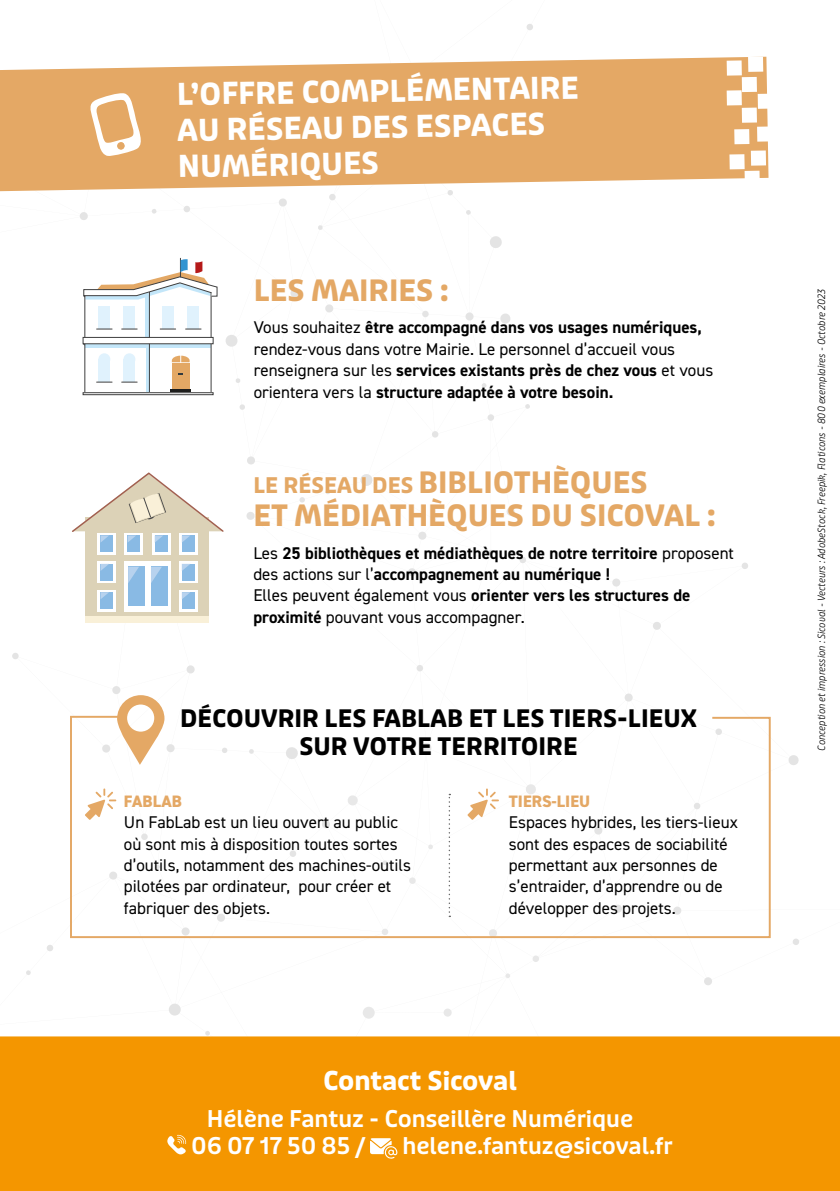
<style>
.page{position:relative;width:840px;height:1191px;background:#fff}
.page>*{position:absolute;margin:0;border:0;box-sizing:border-box;transform-origin:0 0}
.t1{font:700 30px/36px "Puffin Display";color:#fff}
.t2{font:700 29.2px/33.2px "Puffin Display";color:#e4a865}
.t3{font:700 26px "Puffin Display";color:#fff}
.t4{font:700 24px/28px "Puffin Display";color:#000;text-align:center}
.t5{font:600 23px/27.8px "Puffin Display";color:#fff}
.t6{font:17px/21.4px "DIN2014";color:#000}
.t7{font:700 17px/21.4px "DIN2014";color:#000}
.t8{font:800 16.6px "DIN2014";color:#e4a865}
.t9{font:italic 300 10px "Puffin Display";color:#000}
.s1{font-weight:700}
.s2{font-size:21.4px}
.s3{font-weight:400}
</style>
<div class="page">
<div style="left:186px;top:665px;width:9px;height:8px;background:#e4e4e4;border-radius:50%"></div>
<div style="left:112px;top:686px;width:8px;height:8px;background:#e4e4e4;border-radius:50%"></div>
<svg style="left:168px;top:1003px;width:13px;height:12px"></svg>
<div style="left:12px;top:652px;width:7px;height:7px;background:#e4e4e4;border-radius:50%"></div>
<svg style="left:205px;top:1031px;width:5px;height:4px"></svg>
<svg style="left:47px;top:945px;width:6px;height:6px"></svg>
<svg style="left:26px;top:970px;width:5px;height:5px"></svg>
<svg style="left:703px;top:977px;width:9px;height:8px"></svg>
<div style="left:443px;top:1008px;width:8px;height:8px;background:#e8e8e8;border-radius:50%"></div>
<svg style="left:362px;top:1006px;width:13px;height:13px"></svg>
<div style="left:532px;top:955px;width:7px;height:7px;background:#e8e8e8;border-radius:50%"></div>
<div style="left:792px;top:938px;width:6px;height:7px;background:#e4e4e4;border-radius:50%"></div>
<svg style="left:505px;top:973px;width:5px;height:5px"></svg>
<svg style="left:290px;top:289px;width:9px;height:8px"></svg>
<svg style="left:247px;top:456px;width:8px;height:9px"></svg>
<svg style="left:226px;top:335px;width:12px;height:12px"></svg>
<svg style="left:329px;top:194px;width:7px;height:6px"></svg>
<svg style="left:527px;top:24px;width:6px;height:6px"></svg>
<svg style="left:318px;top:225px;width:5px;height:5px"></svg>
<svg style="left:236px;top:378px;width:4px;height:5px"></svg>
<svg style="left:240px;top:404px;width:5px;height:6px"></svg>
<svg style="left:500px;top:313px;width:10px;height:11px"></svg>
<svg style="left:325px;top:304px;width:8px;height:9px"></svg>
<svg style="left:279px;top:198px;width:8px;height:9px"></svg>
<svg style="left:80px;top:212px;width:8px;height:8px"></svg>
<svg style="left:183px;top:206px;width:7px;height:6px"></svg>
<svg style="left:422px;top:311px;width:7px;height:6px"></svg>
<svg style="left:152px;top:209px;width:5px;height:5px"></svg>
<svg style="left:788px;top:755px;width:10px;height:10px"></svg>
<svg style="left:625px;top:693px;width:8px;height:9px"></svg>
<svg style="left:653px;top:622px;width:8px;height:8px"></svg>
<svg style="left:612px;top:578px;width:8px;height:9px"></svg>
<svg style="left:418px;top:532px;width:8px;height:8px"></svg>
<svg style="left:246px;top:512px;width:9px;height:8px"></svg>
<svg style="left:360px;top:474px;width:13px;height:12px"></svg>
<svg style="left:519px;top:557px;width:7px;height:6px"></svg>
<svg style="left:742px;top:563px;width:6px;height:6px"></svg>
<svg style="left:488px;top:550px;width:5px;height:5px"></svg>
<svg style="left:325px;top:490px;width:5px;height:4px"></svg>
<svg style="left:299px;top:497px;width:6px;height:6px"></svg>
<div style="left:407px;top:568px;width:9px;height:8px;background:#e4e4e4;border-radius:4px"></div>
<svg style="left:506px;top:507px;width:9px;height:9px"></svg>
<div style="left:465px;top:312px;width:8px;height:9px;background:#e4e4e4;border-radius:4px"></div>
<svg style="left:490px;top:236px;width:12px;height:12px"></svg>
<div style="left:487px;top:414px;width:7px;height:7px;background:#e4e4e4;border-radius:3px"></div>
<svg style="left:431px;top:431px;width:7px;height:7px"></svg>
<svg style="left:416px;top:664px;width:7px;height:8px"></svg>
<svg style="left:482px;top:383px;width:4px;height:5px"></svg>
<svg style="left:525px;top:404px;width:5px;height:5px"></svg>
<svg style="left:466px;top:210px;width:5px;height:5px"></svg>
<svg style="left:447px;top:191px;width:6px;height:5px"></svg>
<svg style="left:0;top:57px;width:768px;height:134px;background:#e6b074"></svg>
<svg style="left:88px;top:92px;width:56px;height:65px"></svg>
<div style="left:117px;top:142px;width:7px;height:8px;background:#e4a865;border-radius:50%"></div>
<div style="left:726px;top:60px;width:15px;height:16px;background:#fff"></div>
<div style="left:741px;top:77px;width:15px;height:15px;background:#fff"></div>
<div style="left:747px;top:57px;width:15px;height:15px;background:#fff"></div>
<div style="left:726px;top:90px;width:15px;height:15px;background:#fff"></div>
<div style="left:741px;top:108px;width:15px;height:15px;background:#fff"></div>
<div style="left:757px;top:94px;width:15px;height:15px;background:#fff"></div>
<div style="left:733px;top:129px;width:16px;height:15px;background:#fff"></div>
<div style="left:756px;top:126px;width:15px;height:16px;background:#fff"></div>
<div style="left:729px;top:154px;width:15px;height:15px;background:#fff"></div>
<div style="left:744px;top:171px;width:15px;height:15px;background:#fff"></div>
<div style="left:750px;top:150px;width:15px;height:16px;background:#fff"></div>
<div style="left:729px;top:184px;width:15px;height:15px;background:#fff"></div>
<div style="left:760px;top:187px;width:15px;height:16px;background:#fff"></div>
<svg style="left:82px;top:258px;width:136px;height:135px"></svg>
<div style="left:83px;top:392px;width:130px;height:3px;border:1px solid #3f3f3f"></div>
<div style="left:86px;top:517px;width:123px;height:99px;background:#dcd2b7"></div>
<svg style="left:179px;top:590px;width:18px;height:21px"></svg>
<div style="left:182px;top:592px;width:12px;height:17px;background:#89bae4"></div>
<svg style="left:182px;top:592px;width:8px;height:7px"></svg>
<div style="left:98px;top:590px;width:18px;height:21px;background:#fff"></div>
<div style="left:100px;top:592px;width:13px;height:17px;background:#89bae4"></div>
<svg style="left:100px;top:592px;width:9px;height:7px"></svg>
<div style="left:179px;top:561px;width:18px;height:22px;background:linear-gradient(to bottom,#f8fafd,#fff)"></div>
<div style="left:182px;top:564px;width:12px;height:17px;background:#89bae4"></div>
<svg style="left:182px;top:564px;width:8px;height:7px"></svg>
<div style="left:98px;top:561px;width:18px;height:22px;background:#fff"></div>
<div style="left:100px;top:564px;width:13px;height:17px;background:#89bae4"></div>
<svg style="left:100px;top:564px;width:9px;height:7px"></svg>
<div style="left:179px;top:533px;width:18px;height:22px;background:#fff"></div>
<div style="left:182px;top:535px;width:12px;height:17px;background:#89bae4"></div>
<div style="left:152px;top:533px;width:18px;height:22px;background:#fff"></div>
<div style="left:155px;top:535px;width:12px;height:17px;background:#89bae4"></div>
<div style="left:125px;top:533px;width:18px;height:22px;background:#fff"></div>
<div style="left:128px;top:535px;width:12px;height:17px;background:#89bae4"></div>
<div style="left:98px;top:533px;width:18px;height:22px;background:#fff"></div>
<div style="left:100px;top:535px;width:13px;height:17px;background:#89bae4"></div>
<div style="left:125px;top:561px;width:23px;height:50px;background:#fff"></div>
<div style="left:128px;top:567px;width:16px;height:39px;background:#89bae4"></div>
<svg style="left:128px;top:567px;width:11px;height:16px"></svg>
<div style="left:147px;top:561px;width:23px;height:50px;background:#fff"></div>
<div style="left:151px;top:567px;width:16px;height:39px;background:#89bae4"></div>
<svg style="left:151px;top:567px;width:11px;height:16px"></svg>
<div style="left:86px;top:616px;width:123px;height:7px;background:#f9f0d8"></div>
<svg style="left:72px;top:472px;width:152px;height:70px"></svg>
<svg style="left:117px;top:695px;width:47px;height:20px"></svg>
<svg style="left:70px;top:715px;width:701px;height:224px"></svg>
<div style="left:0;top:1036px;width:839px;height:155px;background:#f49600"></div>
<svg style="left:167px;top:1134px;width:19px;height:20px"></svg>
<svg style="left:370px;top:1138px;width:27px;height:21px"></svg>
<h1 class="t1" style="left:176px;top:77px;width:403px;rotate:-1deg">L’OFFRE COMPLÉMENTAIRE<br>AU RÉSEAU DES ESPACES<br>NUMÉRIQUES</h1>
<h2 class="t2" style="left:253px;top:274px;width:196px">LES MAIRIES :</h2>
<p class="t6" style="left:253px;top:316px;width:461px">Vous souhaitez <span class="s1">être accompagné dans vos usages numériques, </span>rendez-vous dans votre Mairie. Le personnel d’accueil vous renseignera sur les <span class="s1">services existants près de chez vous</span> et vous orientera vers la <span class="s1">structure adaptée à votre besoin.</span></p>
<h2 class="t2" style="left:253px;top:466px;width:463px"><span class="s2">LE RÉSEAU DES</span> BIBLIOTHÈQUES<br>ET MÉDIATHÈQUES DU SICOVAL :</h2>
<p class="t7" style="left:253px;top:542px;width:482px"><span class="s3">Les</span> 25 bibliothèques et médiathèques de notre territoire <span class="s3">proposent des actions sur l’</span>accompagnement au numérique !<br><span class="s3">Elles peuvent également vous</span> orienter vers les structures de proximité <span class="s3">pouvant vous accompagner.</span></p>
<h3 class="t4" style="left:180px;top:705px;width:518px">DÉCOUVRIR LES FABLAB ET LES TIERS-LIEUX<br>SUR VOTRE TERRITOIRE</h3>
<p class="t8" style="left:124px;top:790px;width:59px">FABLAB</p>
<p class="t6" style="left:124px;top:811px;width:288px">Un FabLab est un lieu ouvert au public où sont mis à disposition toutes sortes d’outils, notamment des machines-outils pilotées par ordinateur, pour créer et fabriquer des objets.</p>
<p class="t8" style="left:508px;top:790px;width:83px">TIERS-LIEU</p>
<p class="t6" style="left:508px;top:811px;width:230px">Espaces hybrides, les tiers-lieux sont des espaces de sociabilité permettant aux personnes de s’entraider, d’apprendre ou de développer des projets.</p>
<h3 class="t3" style="left:323px;top:1065px;width:195px">Contact Sicoval</h3>
<h3 class="t5" style="left:191px;top:1105px;width:443px;text-indent:15px">Hélène Fantuz - Conseillère Numérique<br>06 07 17 50 85 /</h3>
<h3 class="t5" style="left:402px;top:1133px;width:271px">helene.fantuz@sicoval.fr</h3>
<p class="t9" style="left:815px;top:750px;width:463px;rotate:-90deg">Conception et impression : Sicoval - Vecteurs : AdobeStock, Freepik, Flaticons - 800 exemplaires - Octobre 2023</p>
</div>
